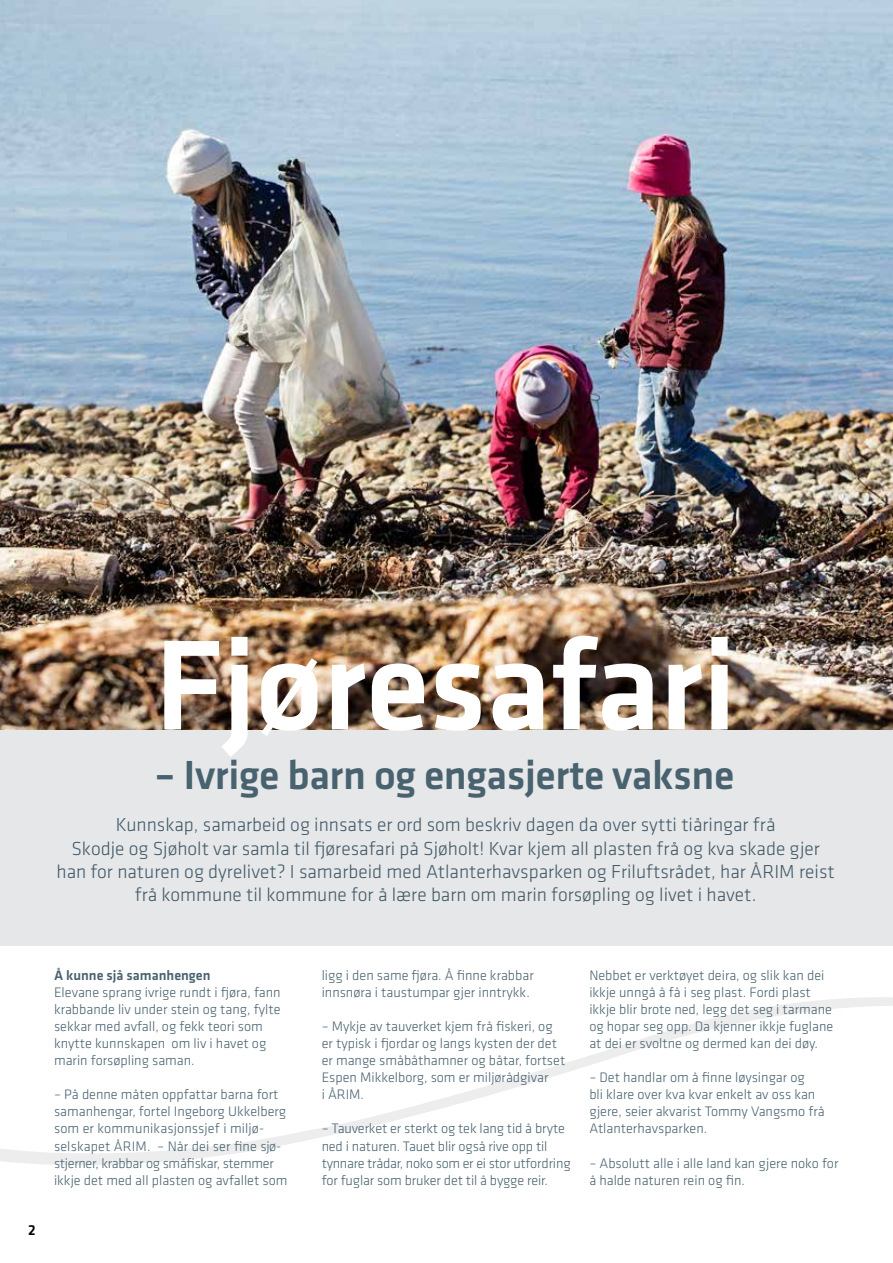
<style>
.page{position:relative;width:893px;height:1263px;background:#fff}
.page>*{position:absolute;margin:0;border:0;box-sizing:border-box;transform-origin:0 0}
.t1{font:500 132.75px "Klavika Basic";letter-spacing:-.01em;color:#fff}
.t2{font:500 42.15px "Klavika Basic";letter-spacing:-.01em;color:#48626f}
.t3{font:300 19.5px/23.4px "Klavika Basic";color:#425a69;text-align:center}
.t4{font:500 15px "Klavika Basic";color:#000}
.t5{font:300 14.25px/17.1px "Klavika Basic";color:#48626f}
.t6{font:500 14.25px "Klavika Basic";color:#48626f}
</style>
<div class="page">
<div style="left:0;top:724px;width:893px;height:222px;background:#e6e7e8"></div>
<svg style="left:0;top:997px;width:893px;height:168px"></svg>
<img style="left:0;top:0;width:893px;height:729px">
<h1 class="t1" style="left:154px;top:596px;width:584px">Fjøresafari</h1>
<h2 class="t2" style="left:154px;top:746px;width:581px">– Ivrige barn og engasjerte vaksne</h2>
<p class="t3" style="left:57px;top:813px;width:780px">Kunnskap, samarbeid og innsats er ord som beskriv dagen da over sytti tiåringar frå<br>Skodje og Sjøholt var samla til fjøresafari på Sjøholt! Kvar kjem all plasten frå og kva skade gjer han for naturen og dyrelivet? I samarbeid med Atlanterhavsparken og Friluftsrådet, har ÅRIM reist frå kommune til kommune for å lære barn om marin forsøpling og livet i havet.</p>
<p class="t4" style="left:28px;top:1220px;width:9px">2</p>
<p class="t6" style="left:54px;top:965px;width:158px">Å kunne sjå samanhengen</p>
<p class="t5" style="left:54px;top:983px;width:228px">Elevane sprang ivrige rundt i fjøra, fann krabbande liv under stein og tang, fylte sekkar med avfall, og fekk teori som knytte kunnskapen om liv i havet og marin forsøpling saman.</p>
<p class="t5" style="left:54px;top:1086px;width:235px">– På denne måten oppfattar barna fort samanhengar, fortel Ingeborg Ukkelberg som er kommunikasjonssjef i miljø&shy;selskapet ÅRIM. – Når dei ser fine sjø&shy;stjerner, krabbar og småfiskar, stemmer ikkje det med all plasten og avfallet som</p>
<p class="t5" style="left:322px;top:966px;width:214px">ligg i den same fjøra. Å finne krabbar innsnøra i taustumpar gjer inntrykk.</p>
<p class="t5" style="left:322px;top:1017px;width:245px">– Mykje av tauverket kjem frå fiskeri, og er typisk i fjordar og langs kysten der det er mange småbåthamner og båtar, fortset Espen Mikkelborg, som er miljørådgivar<br>i ÅRIM.</p>
<p class="t5" style="left:322px;top:1120px;width:250px">– Tauverket er sterkt og tek lang tid å bryte ned i naturen. Tauet blir også rive opp til tynnare trådar, noko som er ei stor utfordring for fuglar som bruker det til å bygge reir.</p>
<p class="t5" style="left:589px;top:966px;width:246px">Nebbet er verktøyet deira, og slik kan dei ikkje unngå å få i seg plast. Fordi plast ikkje blir brote ned, legg det seg i tarmane og hopar seg opp. Da kjenner ikkje fuglane at dei er svoltne og dermed kan dei døy.</p>
<p class="t5" style="left:589px;top:1069px;width:237px">– Det handlar om å finne løysingar og<br>bli klare over kva kvar enkelt av oss kan gjere, seier akvarist Tommy Vangsmo frå Atlanterhavsparken.</p>
<p class="t5" style="left:589px;top:1154px;width:251px">– Absolutt alle i alle land kan gjere noko for å halde naturen rein og fin.</p>
</div>
